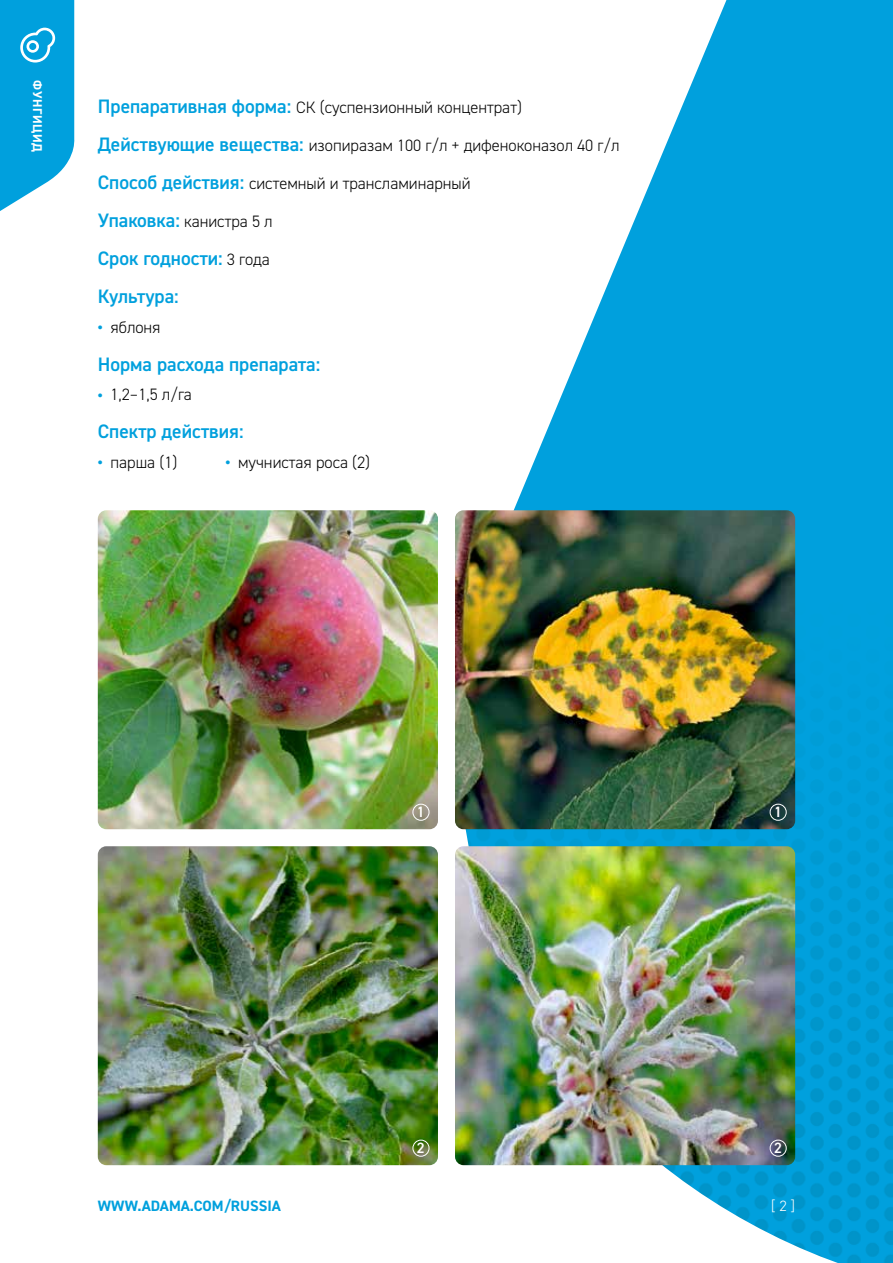
<style>
.page{position:relative;width:893px;height:1263px;background:#fff}
.page>*{position:absolute;margin:0;border:0;box-sizing:border-box;transform-origin:0 0}
.t1{font:600 19.5px/38px "DIN2014";color:#00a0dd}
.t2{font:300 16.5px "DIN2014";color:#000}
.t3{font:700 15px "DIN2014";color:#00a0dd}
.t4{font:600 15px "DIN2014";color:#fff}
.t5{font:300 15px "DIN2014";color:#fff}
.t6{font:700 12.75px "DIN2014";letter-spacing:.05em;color:#fff}
.s1{font-weight:600;font-size:19.5px;color:#00a0dd}
.s2{font-weight:300;font-size:16.5px;color:#000}
.s3{font-weight:700;color:#00a0dd}
</style>
<div class="page">
<img style="left:462px;top:0;width:431px;height:1263px">
<svg style="left:0;top:0;width:74px;height:211px;background:#23ade1"></svg>
<img style="left:98px;top:846px;width:340px;height:319px">
<img style="left:98px;top:510px;width:340px;height:319px">
<img style="left:455px;top:846px;width:340px;height:319px">
<img style="left:455px;top:510px;width:340px;height:319px">
<div style="left:412px;top:804px;width:17px;height:17px;border:1px solid #fff;border-radius:50%"></div>
<div style="left:770px;top:804px;width:17px;height:17px;border:1px solid #fff;border-radius:50%"></div>
<div style="left:770px;top:1140px;width:17px;height:17px;border:1px solid #fff;border-radius:50%"></div>
<div style="left:412px;top:1140px;width:17px;height:17px;border:1px solid #fff;border-radius:50%"></div>
<p class="t6" style="left:46px;top:80px;width:73px;rotate:90deg">ФУНГИЦИД</p>
<p class="t2" style="left:98px;top:97px;width:426px"><span class="s1">Препаративная форма:</span> СК (суспензионный концентрат)</p>
<p class="t2" style="left:98px;top:135px;width:523px"><span class="s1">Действующие вещества:</span> изопиразам 100 г/л + дифеноконазол 40 г/л</p>
<p class="t2" style="left:98px;top:173px;width:374px"><span class="s1">Способ действия:</span> системный и трансламинарный</p>
<p class="t2" style="left:98px;top:211px;width:176px"><span class="s1">Упаковка:</span> канистра 5 л</p>
<p class="t1" style="left:98px;top:239px;width:174px">Срок годности: <span class="s2">3 года<br></span>Культура:</p>
<p class="t2" style="left:98px;top:317px;width:64px"><span class="s3">•</span> яблоня</p>
<p class="t1" style="left:98px;top:344px;width:224px">Норма расхода препарата:</p>
<p class="t2" style="left:98px;top:384px;width:95px"><span class="s3">•</span> 1,2–1,5 л/га</p>
<p class="t1" style="left:98px;top:412px;width:147px">Спектр действия:</p>
<p class="t2" style="left:98px;top:452px;width:81px"><span class="s3">•</span> парша (1)</p>
<p class="t2" style="left:225px;top:452px;width:146px"><span class="s3">•</span> мучнистая роса (2)</p>
<p class="t4" style="left:417px;top:802px;width:9px">1</p>
<p class="t4" style="left:774px;top:802px;width:9px">1</p>
<p class="t4" style="left:417px;top:1138px;width:9px">2</p>
<p class="t4" style="left:774px;top:1138px;width:9px">2</p>
<p class="t3" style="left:98px;top:1196px;width:185px">WWW.ADAMA.COM/RUSSIA</p>
<p class="t5" style="left:771px;top:1196px;width:26px">[ 2 ]</p>
</div>
